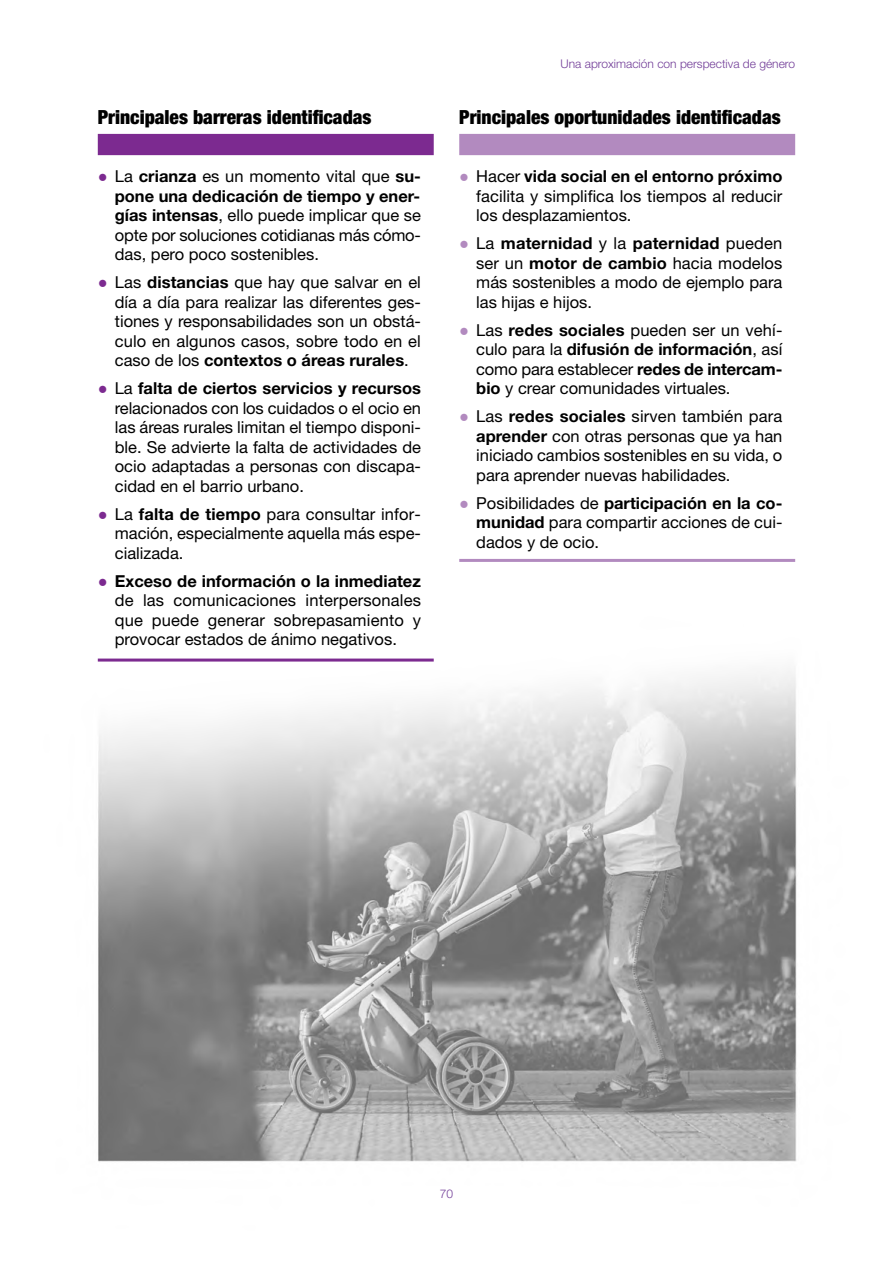
<style>
.page{position:relative;width:893px;height:1263px;background:#fff}
.page>*{position:absolute;margin:0;border:0;box-sizing:border-box;transform-origin:0 0}
.t1{font:900 condensed 19.5px "Helvetica Neue LT Std";color:#000}
.t2{font:16.5px/19.5px "Helvetica Neue LT Std";color:#000;text-align:justify}
.t3{font:300 12px "Helvetica Neue LT Std";color:#723d98}
.s1{font-family:"Times New Roman";color:#7c2a90}
.s2{font-weight:700}
.s3{font-family:"Times New Roman";color:#b28abf}
</style>
<div class="page">
<img style="left:97px;top:133px;width:700px;height:1029px">
<div style="left:98px;top:134px;width:336px;height:21px;background:#7c2a90"></div>
<hr style="left:98px;top:658px;width:336px;height:3px;background:#7c2a90">
<div style="left:459px;top:134px;width:336px;height:21px;background:#b28abf"></div>
<hr style="left:459px;top:559px;width:336px;height:3px;background:#b28abf">
<p class="t1" style="left:98px;top:110px;width:275px">Principales barreras identificadas</p>
<p class="t2" style="left:115px;top:168px;width:308px;text-indent:-17px"><span class="s1">●</span> La <span class="s2">crianza</span> es un momento vital que <span class="s2">su&shy;pone una dedicación de tiempo y ener&shy;gías intensas</span>, ello puede implicar que se opte por soluciones cotidianas más cómo&shy;das, pero poco sostenibles.</p>
<p class="t2" style="left:115px;top:274px;width:308px;text-indent:-17px"><span class="s1">●</span> Las <span class="s2">distancias</span> que hay que salvar en el día a día para realizar las diferentes ges&shy;tiones y responsabilidades son un obstá&shy;culo en algunos casos, sobre todo en el caso de los <span class="s2">contextos o áreas rurales</span>.</p>
<p class="t2" style="left:115px;top:380px;width:308px;text-indent:-17px"><span class="s1">●</span> La <span class="s2">falta de ciertos servicios y recursos </span>relacionados con los cuidados o el ocio en las áreas rurales limitan el tiempo disponi&shy;ble. Se advierte la falta de actividades de ocio adaptadas a personas con discapa&shy;cidad en el barrio urbano.</p>
<p class="t2" style="left:115px;top:506px;width:308px;text-indent:-17px"><span class="s1">●</span> La <span class="s2">falta de tiempo</span> para consultar infor&shy;mación, especialmente aquella más espe&shy;cializada.</p>
<p class="t2" style="left:115px;top:573px;width:308px;text-indent:-17px"><span class="s1">●</span> <span class="s2">Exceso de información o la inmediatez </span>de las comunicaciones interpersonales que puede generar sobrepasamiento y provocar estados de ánimo negativos.</p>
<p class="t3" style="left:561px;top:60px;width:236px">Una aproximación con perspectiva de género</p>
<p class="t1" style="left:459px;top:110px;width:323px">Principales oportunidades identificadas</p>
<p class="t2" style="left:476px;top:168px;width:308px;text-indent:-17px"><span class="s3">●</span> Hacer <span class="s2">vida social en el entorno próximo </span>facilita y simplifica los tiempos al reducir los desplazamientos.</p>
<p class="t2" style="left:476px;top:235px;width:308px;text-indent:-17px"><span class="s3">●</span> La <span class="s2">maternidad</span> y la <span class="s2">paternidad</span> pueden ser un <span class="s2">motor de cambio</span> hacia modelos más sostenibles a modo de ejemplo para las hijas e hijos.</p>
<p class="t2" style="left:476px;top:322px;width:308px;text-indent:-17px"><span class="s3">●</span> Las <span class="s2">redes sociales</span> pueden ser un vehí&shy;culo para la <span class="s2">difusión de información</span>, así como para establecer <span class="s2">redes de intercam&shy;bio</span> y crear comunidades virtuales.</p>
<p class="t2" style="left:476px;top:408px;width:308px;text-indent:-17px"><span class="s3">●</span> Las <span class="s2">redes sociales</span> sirven también para <span class="s2">aprender</span> con otras personas que ya han iniciado cambios sostenibles en su vida, o para aprender nuevas habilidades.</p>
<p class="t2" style="left:476px;top:495px;width:308px;text-indent:-17px"><span class="s3">●</span> Posibilidades de <span class="s2">participación en la co&shy;munidad</span> para compartir acciones de cui&shy;dados y de ocio.</p>
<p class="t3" style="left:440px;top:1189px;width:15px">70</p>
</div>
